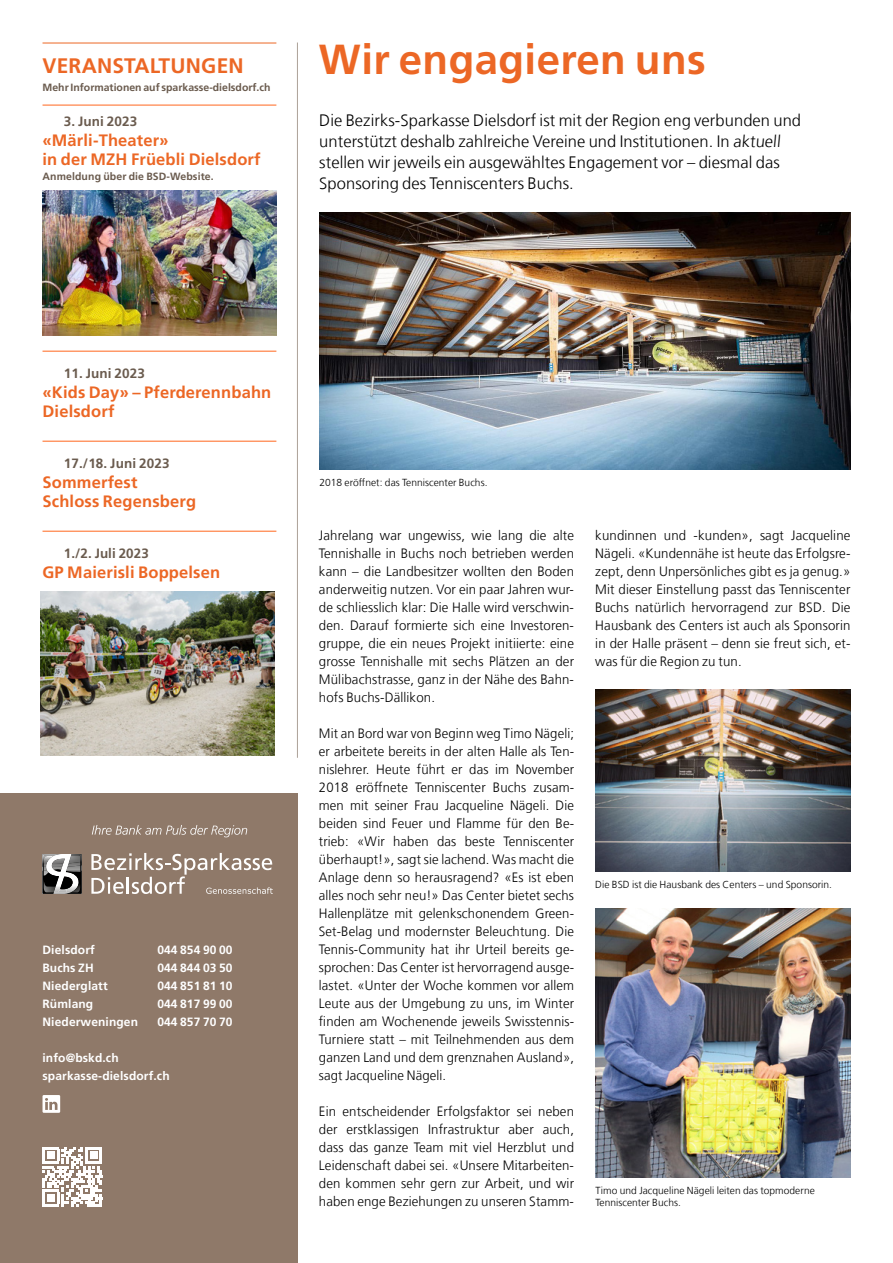
<style>
.page{position:relative;width:893px;height:1263px;background:#fff}
.page>*{position:absolute;margin:0;border:0;box-sizing:border-box;transform-origin:0 0}
.t1{font:700 42px "Frutiger LT Com";letter-spacing:.01em;color:#ec6725}
.t2{font:700 21px "Frutiger LT Com";letter-spacing:.01em;color:#ec6725}
.t3{font:300 16.5px/21px "Frutiger LT Com";letter-spacing:.005em;color:#000}
.t4{font:700 16.5px/19.5px "Frutiger LT Com";letter-spacing:.01em;color:#ec6725}
.t5{font:300 13.5px/18px "Frutiger LT Com";letter-spacing:.01em;color:#000;text-align:justify}
.t6{font:700 13.5px "Frutiger LT Com";letter-spacing:.01em;color:#6a5b4e}
.t7{font:700 12px/18px "Frutiger LT Com";letter-spacing:.01em;color:#fff}
.t8{font:700 10.5px "Frutiger LT Com";color:#6a5b4e}
.t9{font:300 10.2px/12.3px "Frutiger LT Com";letter-spacing:.005em;color:#000}
</style>
<div class="page">
<div style="left:0;top:793px;width:298px;height:470px;background:#8f7969"></div>
<img style="left:319px;top:213px;width:531px;height:257px">
<img style="left:595px;top:690px;width:255px;height:182px">
<img style="left:595px;top:909px;width:255px;height:269px">
<hr style="left:43px;top:43px;width:233px;height:1px;background:#ec6725">
<hr style="left:43px;top:105px;width:233px;height:1px;background:#ff671d">
<hr style="left:43px;top:351px;width:233px;height:1px;background:#ff671d">
<hr style="left:43px;top:441px;width:233px;height:1px;background:#ff671d">
<hr style="left:43px;top:531px;width:233px;height:1px;background:#ff671d">
<svg style="left:91px;top:853px;width:182px;height:41px"></svg>
<svg style="left:43px;top:854px;width:39px;height:40px;background:#828281"></svg>
<svg style="left:92px;top:825px;width:155px;height:12px"></svg>
<svg style="left:43px;top:1147px;width:59px;height:59px"></svg>
<svg style="left:43px;top:1095px;width:17px;height:18px"></svg>
<hr style="left:297px;top:43px;width:1px;height:715px;background:#aca198">
<img style="left:41px;top:591px;width:234px;height:165px">
<img style="left:43px;top:190px;width:233px;height:146px">
<h2 class="t2" style="left:43px;top:54px;width:203px">VERANSTALTUNGEN</h2>
<p class="t8" style="left:43px;top:81px;width:230px">Mehr Informationen auf sparkasse-dielsdorf.ch</p>
<p class="t6" style="left:64px;top:113px;width:75px">3. Juni 2023</p>
<p class="t4" style="left:43px;top:130px;width:220px">«Märli-Theater»<br>in der MZH Früebli Dielsdorf</p>
<p class="t8" style="left:43px;top:170px;width:173px">Anmeldung über die BSD-Website.</p>
<h1 class="t1" style="left:319px;top:35px;width:388px">Wir engagieren uns</h1>
<p class="t3" style="left:319px;top:110px;width:483px">Die Bezirks-Sparkasse Dielsdorf ist mit der Region eng verbunden und unterstützt deshalb zahlreiche Vereine und Institutionen. In aktuell stellen wir jeweils ein ausgewähltes Engagement vor – diesmal das Sponsoring des Tenniscenters Buchs.</p>
<p class="t6" style="left:64px;top:365px;width:83px">11. Juni 2023</p>
<p class="t4" style="left:43px;top:382px;width:230px">«Kids Day» – Pferderennbahn<br>Dielsdorf</p>
<p class="t6" style="left:64px;top:455px;width:107px">17./18. Juni 2023</p>
<p class="t4" style="left:43px;top:472px;width:155px">Sommerfest<br>Schloss Regensberg</p>
<p class="t6" style="left:64px;top:545px;width:87px">1./2. Juli 2023</p>
<p class="t4" style="left:43px;top:562px;width:179px">GP Maierisli Boppelsen</p>
<p class="t7" style="left:43px;top:941px;width:54px">Dielsdorf</p>
<p class="t7" style="left:157px;top:941px;width:77px">044 854 90 00</p>
<p class="t7" style="left:43px;top:959px;width:53px">Buchs ZH</p>
<p class="t7" style="left:157px;top:959px;width:77px">044 844 03 50</p>
<p class="t7" style="left:43px;top:977px;width:67px">Niederglatt</p>
<p class="t7" style="left:157px;top:977px;width:77px">044 851 81 10</p>
<p class="t7" style="left:43px;top:995px;width:52px">Rümlang</p>
<p class="t7" style="left:157px;top:995px;width:77px">044 817 99 00</p>
<p class="t7" style="left:43px;top:1013px;width:97px">Niederweningen</p>
<p class="t7" style="left:157px;top:1013px;width:77px">044 857 70 70</p>
<p class="t7" style="left:43px;top:1049px;width:129px">info@bskd.ch sparkasse-dielsdorf.ch</p>
<p class="t9" style="left:319px;top:476px;width:170px">2018 eröffnet: das Tenniscenter Buchs.</p>
<p class="t5" style="left:319px;top:526px;width:257px">Jahrelang war ungewiss, wie lang die alte Tennishalle in Buchs noch betrieben werden kann – die Landbesitzer wollten den Boden anderweitig nutzen. Vor ein paar Jahren wur&shy;de schliesslich klar: Die Halle wird verschwin&shy;den. Darauf formierte sich eine Investoren&shy;gruppe, die ein neues Projekt initiierte: eine grosse Tennishalle mit sechs Plätzen an der Mülibachstrasse, ganz in der Nähe des Bahn&shy;hofs Buchs-Dällikon.</p>
<p class="t5" style="left:319px;top:724px;width:257px">Mit an Bord war von Beginn weg Timo Nägeli; er arbeitete bereits in der alten Halle als Ten&shy;nislehrer. Heute führt er das im November 2018 eröffnete Tenniscenter Buchs zusam&shy;men mit seiner Frau Jacqueline Nägeli. Die beiden sind Feuer und Flamme für den Be&shy;trieb: «Wir haben das beste Tenniscenter überhaupt!», sagt sie lachend. Was macht die Anlage denn so herausragend? «Es ist eben alles noch sehr neu!» Das Center bietet sechs Hallenplätze mit gelenkschonendem Green-Set-Belag und modernster Beleuchtung. Die Tennis-Community hat ihr Urteil bereits ge&shy;sprochen: Das Center ist hervorragend ausge&shy;lastet. «Unter der Woche kommen vor allem Leute aus der Umgebung zu uns, im Winter finden am Wochenende jeweils Swisstennis-Turniere statt – mit Teilnehmenden aus dem ganzen Land und dem grenznahen Ausland», sagt Jacqueline Nägeli.</p>
<p class="t5" style="left:319px;top:1102px;width:257px">Ein entscheidender Erfolgsfaktor sei neben der erstklassigen Infrastruktur aber auch, dass das ganze Team mit viel Herzblut und Leidenschaft dabei sei. «Unsere Mitarbeiten&shy;den kommen sehr gern zur Arbeit, und wir haben enge Beziehungen zu unseren Stamm-</p>
<p class="t5" style="left:595px;top:526px;width:257px">kundinnen und -kunden», sagt Jacqueline Nägeli. «Kundennähe ist heute das Erfolgsre&shy;zept, denn Unpersönliches gibt es ja genug.» Mit dieser Einstellung passt das Tenniscenter Buchs natürlich hervorragend zur BSD. Die Hausbank des Centers ist auch als Sponsorin in der Halle präsent – denn sie freut sich, et&shy;was für die Region zu tun.</p>
<p class="t9" style="left:595px;top:878px;width:238px">Die BSD ist die Hausbank des Centers – und Sponsorin.</p>
<p class="t9" style="left:596px;top:1184px;width:221px">Timo und Jacqueline Nägeli leiten das topmoderne<br>Tenniscenter Buchs.</p>
</div>
